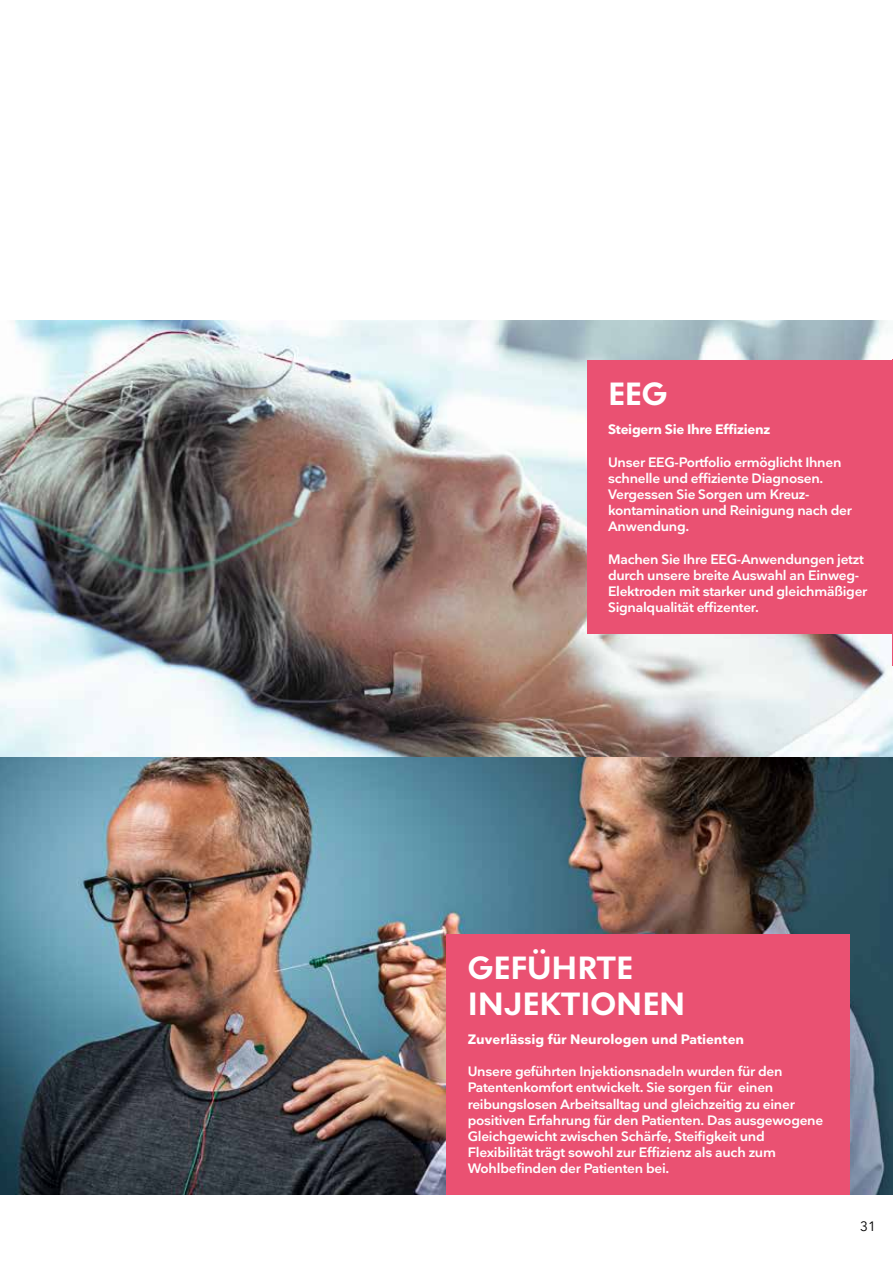
<style>
.page{position:relative;width:893px;height:1263px;background:#fff}
.page>*{position:absolute;margin:0;border:0;box-sizing:border-box;transform-origin:0 0}
.t1{font:700 33px/36px "Noir No 1";color:#fff}
.t2{font:600 13.5px/16.2px "Nationale";letter-spacing:-.02em;color:#fff}
.t3{font:700 13.5px "Nationale";color:#fff}
.t4{font:700 13.5px "Nationale";letter-spacing:-.02em;color:#fff}
.t5{font:13.5px "Nationale";color:#000}
</style>
<div class="page">
<img style="left:0;top:321px;width:893px;height:874px">
<hr style="left:0;top:758px;width:1px;height:437px;background:#5d686e">
<img style="left:0;top:758px;width:893px;height:436px">
<div style="left:587px;top:360px;width:306px;height:274px;background:#ea5172"></div>
<div style="left:446px;top:934px;width:404px;height:260px;background:#ea5172"></div>
<hr style="left:892px;top:360px;width:1px;height:306px;background:#ea5172">
<h1 class="t1" style="left:608px;top:376px;width:61px">EEG</h1>
<p class="t4" style="left:608px;top:421px;width:164px">Steigern Sie Ihre Effizienz</p>
<p class="t2" style="left:608px;top:453px;width:245px">Unser EEG-Portfolio ermöglicht Ihnen schnelle und effiziente Diagnosen.<br>Vergessen Sie Sorgen um Kreuz&shy;kontamination und Reinigung nach der<br>Anwendung.</p>
<p class="t2" style="left:608px;top:551px;width:261px">Machen Sie Ihre EEG-Anwendungen jetzt durch unsere breite Auswahl an Einweg-Elektroden mit starker und gleichmäßiger Signalqualität effizenter.</p>
<h1 class="t1" style="left:468px;top:949px;width:219px">GEFÜHRTE<br>INJEKTIONEN</h1>
<p class="t3" style="left:468px;top:1030px;width:278px">Zuverlässig für Neurologen und Patienten</p>
<p class="t2" style="left:468px;top:1063px;width:357px">Unsere geführten Injektionsnadeln wurden für den Patentenkomfort entwickelt. Sie sorgen für einen reibungslosen Arbeitsalltag und gleichzeitig zu einer positiven Erfahrung für den Patienten. Das ausgewogene Gleichgewicht zwischen Schärfe, Steifigkeit und Flexibilität trägt sowohl zur Effizienz als auch zum Wohlbefinden der Patienten bei.</p>
<p class="t5" style="left:860px;top:1217px;width:17px">31</p>
</div>
